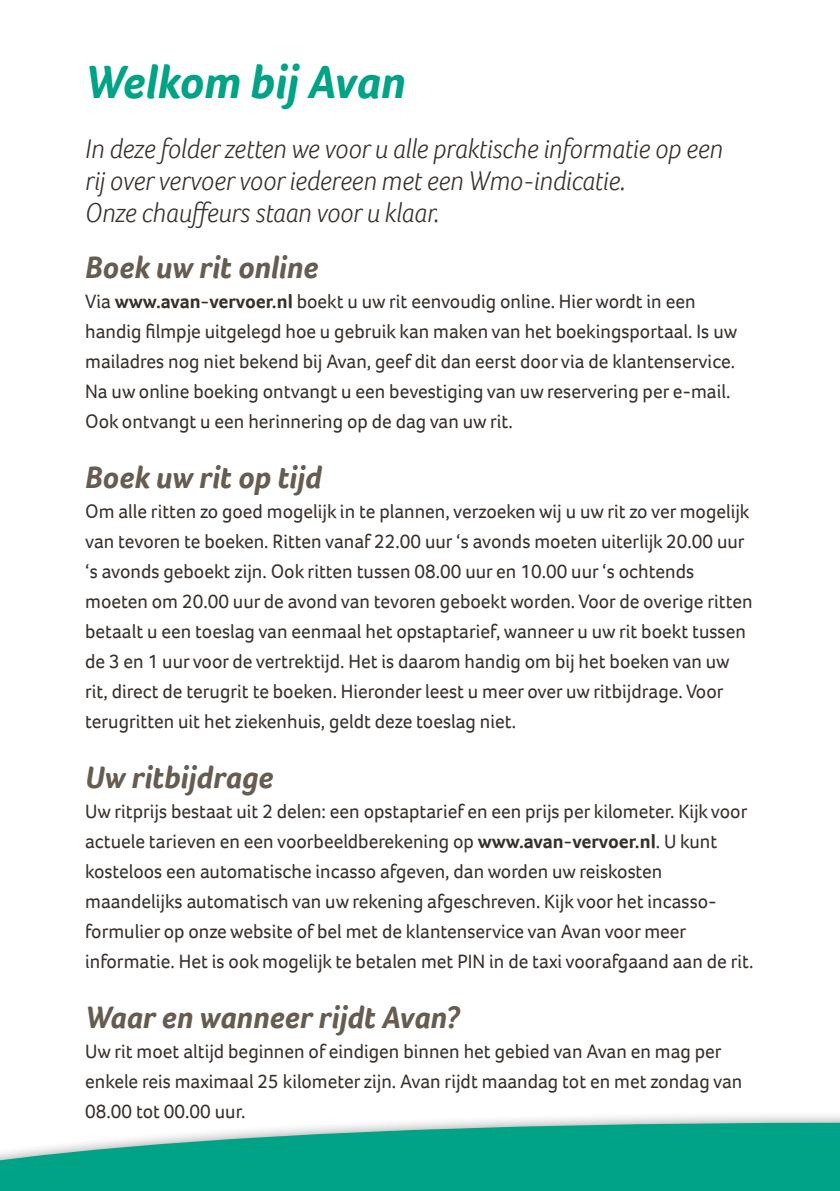
<style>
.page{position:relative;width:840px;height:1191px;background:#fff}
.page>*{position:absolute;margin:0;border:0;box-sizing:border-box;transform-origin:0 0}
.Kop{font:italic 700 48px "Foco";color:#00a385}
.Sub_kop{font:italic 700 32px "Foco";color:#665c51}
.intro{font:italic 300 28px/32px "Foco";color:#38302b}
.body{font:20px/30px "Foco";color:#38302b}
.s1{font-weight:700}
</style>
<div class="page">
<div style="left:0;top:1110px;width:839px;height:81px;background:#000;opacity:.4"></div>
<svg style="left:0;top:1122px;width:839px;height:69px;background:#28af96"></svg>
<p class="Kop" style="left:85px;top:50px;width:321px">Welkom bij Avan</p>
<p class="intro" style="left:85px;top:132px;width:638px">In deze folder zetten we voor u alle praktische informatie op een rij over vervoer voor iedereen met een Wmo-indicatie.<br>Onze chauffeurs staan voor u klaar.</p>
<p class="Sub_kop" style="left:85px;top:246px;width:235px">Boek uw rit online</p>
<p class="body" style="left:85px;top:286px;width:653px">Via <span class="s1">www.avan-vervoer.nl</span> boekt u uw rit eenvoudig online. Hier wordt in een handig filmpje uitgelegd hoe u gebruik kan maken van het boekingsportaal. Is uw mailadres nog niet bekend bij Avan, geef dit dan eerst door via de klantenservice.<br>Na uw online boeking ontvangt u een bevestiging van uw reservering per e-mail.<br>Ook ontvangt u een herinnering op de dag van uw rit.</p>
<p class="Sub_kop" style="left:85px;top:456px;width:238px">Boek uw rit op tijd</p>
<p class="body" style="left:85px;top:496px;width:668px">Om alle ritten zo goed mogelijk in te plannen, verzoeken wij u uw rit zo ver mogelijk van tevoren te boeken. Ritten vanaf 22.00 uur ‘s avonds moeten uiterlijk 20.00 uur ‘s avonds geboekt zijn. Ook ritten tussen 08.00 uur en 10.00 uur ‘s ochtends moeten om 20.00 uur de avond van tevoren geboekt worden. Voor de overige ritten betaalt u een toeslag van eenmaal het opstaptarief, wanneer u uw rit boekt tussen de 3 en 1 uur voor de vertrektijd. Het is daarom handig om bij het boeken van uw rit, direct de terugrit te boeken. Hieronder leest u meer over uw ritbijdrage. Voor terugritten uit het ziekenhuis, geldt deze toeslag niet.</p>
<p class="Sub_kop" style="left:85px;top:756px;width:190px">Uw ritbijdrage</p>
<p class="body" style="left:85px;top:796px;width:663px">Uw ritprijs bestaat uit 2 delen: een opstaptarief en een prijs per kilometer. Kijk voor</p>
<p class="body" style="left:85px;top:826px;width:669px">actuele tarieven en een voorbeeldberekening op <span class="s1">www.avan-vervoer.nl</span>. U kunt kosteloos een automatische incasso afgeven, dan worden uw reiskosten maandelijks automatisch van uw rekening afgeschreven. Kijk voor het incasso&shy;formulier op onze website of bel met de klantenservice van Avan voor meer informatie. Het is ook mogelijk te betalen met PIN in de taxi voorafgaand aan de rit.</p>
<p class="Sub_kop" style="left:85px;top:996px;width:376px">Waar en wanneer rijdt Avan?</p>
<p class="body" style="left:85px;top:1036px;width:658px">Uw rit moet altijd beginnen of eindigen binnen het gebied van Avan en mag per enkele reis maximaal 25 kilometer zijn. Avan rijdt maandag tot en met zondag van<br>08.00 tot 00.00 uur.</p>
</div>
